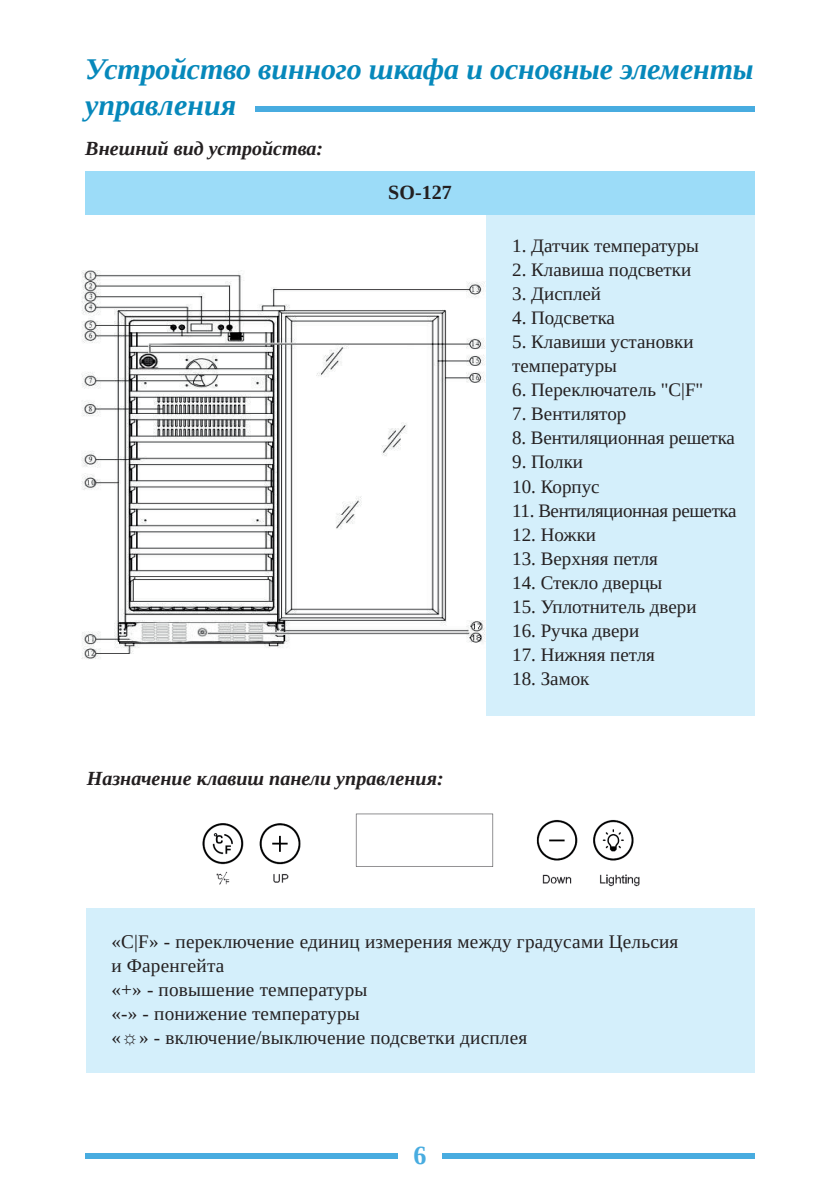
<style>
.page{position:relative;width:840px;height:1191px;background:#fff}
.page>*{position:absolute;margin:0;border:0;box-sizing:border-box;transform-origin:0 0}
.t1{font:italic 700 30px/36px "Liberation Serif";letter-spacing:-.005em;color:#0688bb}
.t2{font:700 26px "Liberation Serif";color:#48ace0}
.t3{font:italic 700 20px "Liberation Serif";color:#231f20}
.t4{font:700 20px "Liberation Serif";color:#231f20}
.t5{font:19.2px/24px "Liberation Serif";letter-spacing:.01em;color:#231f20}
.t6{font:19px/24px "Liberation Serif";color:#231f20}
.t7{font:19px "Liberation Serif";letter-spacing:-.02em;color:#231f20}
</style>
<div class="page">
<img style="left:81px;top:270px;width:404px;height:389px">
<div style="left:85px;top:1152px;width:312px;height:6px;background:#48ace0"></div>
<div style="left:442px;top:1152px;width:312px;height:6px;background:#48ace0"></div>
<div style="left:486px;top:212px;width:268px;height:503px;background:#d4effb"></div>
<div style="left:85px;top:171px;width:669px;height:44px;background:#9cdcf8"></div>
<div style="left:86px;top:908px;width:668px;height:164px;background:#d4effb"></div>
<div style="left:255px;top:106px;width:499px;height:6px;background:#48ace0"></div>
<img style="left:202px;top:813px;width:438px;height:74px">
<h1 class="t1" style="left:85px;top:51px;width:669px">Устройство винного шкафа и основные элементы управления</h1>
<p class="t3" style="left:85px;top:135px;width:239px">Внешний вид устройства:</p>
<p class="t4" style="left:388px;top:179px;width:65px">SO-127</p>
<p class="t3" style="left:87px;top:766px;width:358px">Назначение клавиш панели управления:</p>
<p class="t6" style="left:512px;top:234px;width:188px">1. Датчик температуры</p>
<p class="t6" style="left:512px;top:258px;width:180px">2. Клавиша подсветки</p>
<p class="t6" style="left:512px;top:282px;width:90px">3. Дисплей</p>
<p class="t6" style="left:512px;top:306px;width:104px">4. Подсветка</p>
<p class="t6" style="left:512px;top:330px;width:183px">5. Клавиши установки температуры</p>
<p class="t6" style="left:512px;top:378px;width:192px">6. Переключатель "C|F"</p>
<p class="t6" style="left:512px;top:402px;width:116px">7. Вентилятор</p>
<p class="t6" style="left:512px;top:426px;width:224px">8. Вентиляционная решетка</p>
<p class="t6" style="left:512px;top:450px;width:72px">9. Полки</p>
<p class="t6" style="left:512px;top:474px;width:89px">10. Корпус</p>
<p class="t7" style="left:512px;top:498px;width:226px">11. Вентиляционная решетка</p>
<p class="t6" style="left:512px;top:522px;width:85px">12. Ножки</p>
<p class="t6" style="left:512px;top:546px;width:147px">13. Верхняя петля</p>
<p class="t6" style="left:512px;top:570px;width:152px">14. Стекло дверцы</p>
<p class="t6" style="left:512px;top:594px;width:186px">15. Уплотнитель двери</p>
<p class="t6" style="left:512px;top:618px;width:128px">16. Ручка двери</p>
<p class="t6" style="left:512px;top:642px;width:144px">17. Нижняя петля</p>
<p class="t6" style="left:512px;top:666px;width:79px">18. Замок</p>
<p class="t5" style="left:111px;top:930px;width:568px">«C|F» - переключение единиц измерения между градусами Цельсия и Фаренгейта<br>«+» - повышение температуры<br>«-» - понижение температуры<br>«☼» - включение/выключение подсветки дисплея</p>
<h2 class="t2" style="left:413px;top:1138px;width:14px">6</h2>
</div>
